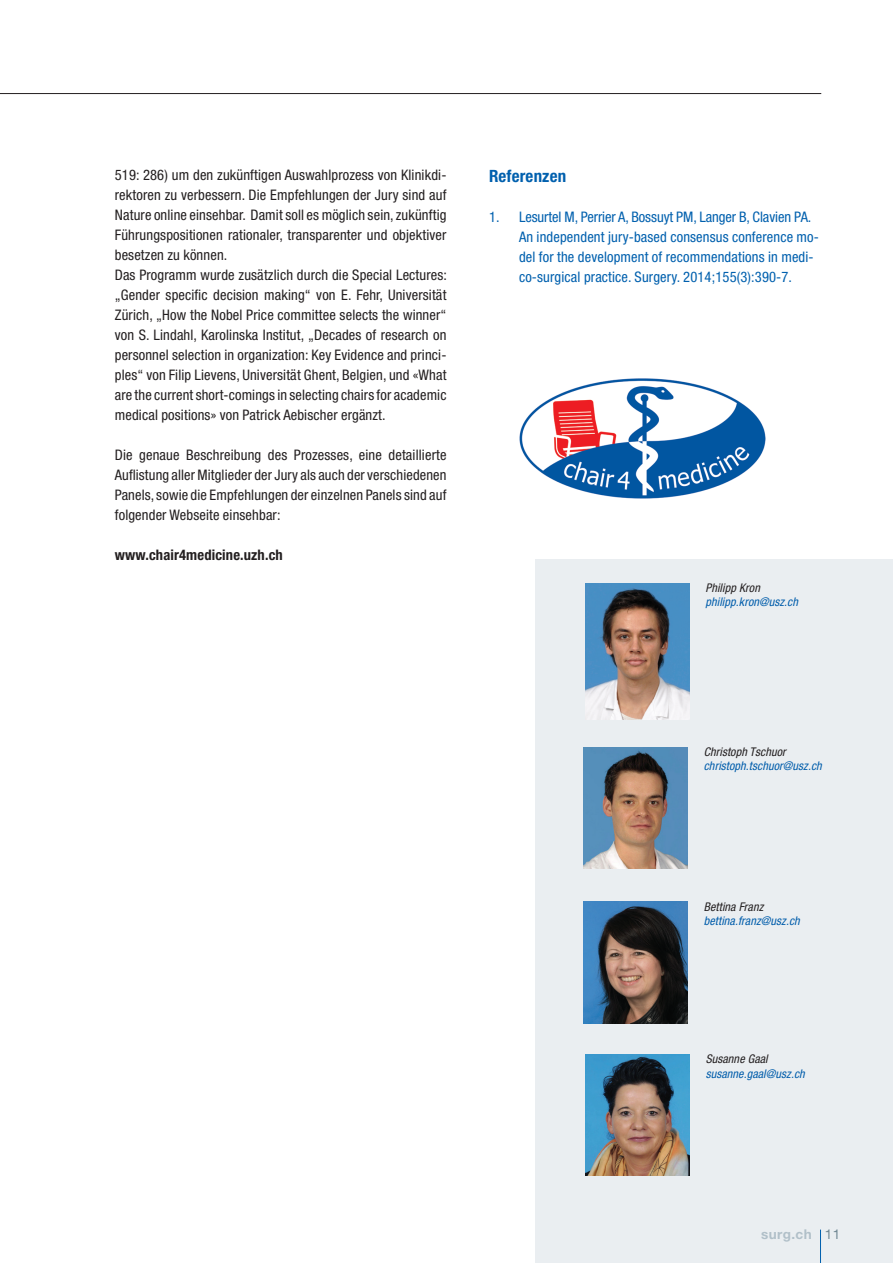
<style>
.page{position:relative;width:893px;height:1263px;background:#fff}
.page>*{position:absolute;margin:0;border:0;box-sizing:border-box;transform-origin:0 0}
.t1{font:700 condensed 16.95px "Helvetica Neue LT Std";letter-spacing:.01em;color:#0160ae}
.t2{font:condensed 14.55px/20px "Helvetica Neue LT Std";letter-spacing:.01em;color:#231f20}
.t3{font:condensed 14.55px/20px "Helvetica Neue LT Std";letter-spacing:.01em;color:#0160ae}
.t4{font:700 condensed 14.55px "Helvetica Neue LT Std";letter-spacing:.01em;color:#231f20}
.t5{font:700 13.5px "Helvetica Neue LT Std";letter-spacing:.03em;color:#b1c0c9}
.t6{font:italic condensed 12px "Helvetica Neue LT Std";letter-spacing:.01em;color:#015dab}
.t7{font:italic condensed 12px "Helvetica Neue LT Std";letter-spacing:.01em;color:#231f20}
.s1{font-weight:400;color:#738a95}
</style>
<div class="page">
<div style="left:536px;top:560px;width:357px;height:703px;background:#eaeef1"></div>
<img style="left:585px;top:583px;width:104px;height:136px">
<img style="left:519px;top:378px;width:246px;height:121px">
<hr style="left:0;top:93px;width:821px;height:1px;background:#231f20">
<img style="left:583px;top:902px;width:104px;height:121px">
<img style="left:585px;top:1054px;width:104px;height:122px">
<img style="left:583px;top:747px;width:104px;height:122px">
<hr style="left:820px;top:1229px;width:1px;height:34px;background:#0160ae">
<p class="t2" style="left:115px;top:165px;width:334px">519: 286) um den zukünftigen Auswahlprozess von Klinikdi&shy;rektoren zu verbessern. Die Empfehlungen der Jury sind auf Nature online einsehbar. Damit soll es möglich sein, zukünftig Führungspositionen rationaler, transparenter und objektiver besetzen zu können.<br>Das Programm wurde zusätzlich durch die Special Lectures: „Gender specific decision making“ von E. Fehr, Universität Zürich, „How the Nobel Price committee selects the winner“ von S. Lindahl, Karolinska Institut, „Decades of research on personnel selection in organization: Key Evidence and princi&shy;ples“ von Filip Lievens, Universität Ghent, Belgien, und «What are the current short-comings in selecting chairs for academic medical positions» von Patrick Aebischer ergänzt.</p>
<p class="t2" style="left:115px;top:445px;width:333px;text-align:justify">Die genaue Beschreibung des Prozesses, eine detaillierte Auflistung aller Mitglieder der Jury als auch der verschiedenen Panels, sowie die Empfehlungen der einzelnen Panels sind auf folgender Webseite einsehbar:</p>
<p class="t4" style="left:115px;top:546px;width:170px">www.chair4medicine.uzh.ch</p>
<p class="t1" style="left:489px;top:166px;width:79px">Referenzen</p>
<p class="t3" style="left:519px;top:207px;width:301px;text-indent:-30px">1. Lesurtel M, Perrier A, Bossuyt PM, Langer B, Clavien PA.<br>An independent jury-based consensus conference mo&shy;del for the development of recommendations in medi&shy;co-surgical practice. Surgery. 2014;155(3):390-7.</p>
<p class="t7" style="left:705px;top:581px;width:56px">Philipp Kron</p>
<p class="t6" style="left:705px;top:595px;width:94px">philipp.kron@usz.ch</p>
<p class="t7" style="left:704px;top:745px;width:84px">Christoph Tschuor</p>
<p class="t6" style="left:704px;top:759px;width:120px">christoph.tschuor@usz.ch</p>
<p class="t7" style="left:704px;top:899px;width:61px">Bettina Franz</p>
<p class="t6" style="left:704px;top:914px;width:98px">bettina.franz@usz.ch</p>
<p class="t7" style="left:706px;top:1052px;width:63px">Susanne Gaal</p>
<p class="t6" style="left:706px;top:1066px;width:101px">susanne.gaal@usz.ch</p>
<p class="t5" style="left:761px;top:1226px;width:81px">surg.ch <span class="s1">11</span></p>
<p class="t5" style="left:766px;top:1226px;width:52px">surg.ch</p>
</div>
